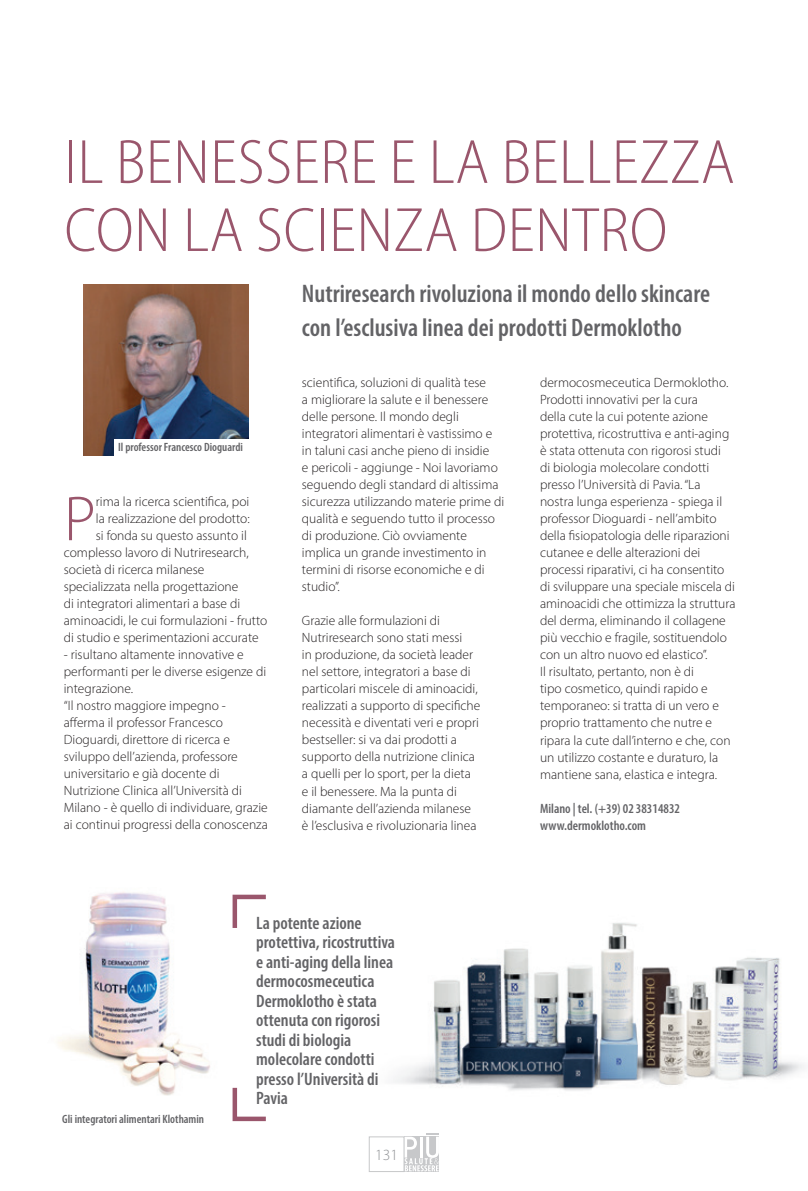
<style>
.page{position:relative;width:808px;height:1191px;background:#fff}
.page>*{position:absolute;margin:0;border:0;box-sizing:border-box;transform-origin:0 0}
.t1{font:300 63.9px "Myriad Pro";color:#9a566c}
.t2{font:300 semi-condensed 63px/68.1px "Myriad Pro";letter-spacing:.01em;color:#9a566c}
.t3{font:600 condensed 25.5px/34px "Myriad Pro";color:#636366}
.t4{font:600 condensed 18px/19.5px "Myriad Pro";color:#636366}
.t5{font:300 15.6px "Myriad Pro";color:#939598}
.t6{font:300 13.5px/17px "Myriad Pro";color:#231f20}
.t7{font:600 condensed 13.5px/17px "Myriad Pro";color:#636366}
.t8{font:600 condensed 12px "Myriad Pro";color:#636366}
</style>
<div class="page">
<img style="left:83px;top:285px;width:165px;height:171px">
<div style="left:114px;top:439px;width:134px;height:17px;background:#fff"></div>
<img style="left:393px;top:923px;width:411px;height:168px">
<img style="left:57px;top:892px;width:153px;height:204px">
<svg style="left:232px;top:1087px;width:34px;height:35px"></svg>
<svg style="left:232px;top:894px;width:34px;height:34px"></svg>
<svg style="left:404px;top:1133px;width:35px;height:38px"></svg>
<div style="left:369px;top:1136px;width:35px;height:35px;border:1px solid #c7c8ca"></div>
<p class="t2" style="left:64px;top:127px;width:672px">IL BENESSERE E LA BELLEZZA<br>CON LA SCIENZA DENTRO</p>
<p class="t3" style="left:302px;top:276px;width:410px">Nutriresearch rivoluziona il mondo dello skincare con l’esclusiva linea dei prodotti Dermoklotho</p>
<p class="t8" style="left:118px;top:440px;width:126px">Il professor Francesco Dioguardi</p>
<p class="t1" style="left:64px;top:480px;width:34px">P</p>
<p class="t6" style="left:96px;top:493px;width:155px">rima la ricerca scientifica, poi</p>
<p class="t6" style="left:96px;top:510px;width:155px">la realizzazione del prodotto:</p>
<p class="t6" style="left:96px;top:527px;width:152px">si fonda su questo assunto il</p>
<p class="t6" style="left:64px;top:544px;width:186px">complesso lavoro di Nutriresearch,</p>
<p class="t6" style="left:64px;top:561px;width:142px">società di ricerca milanese</p>
<p class="t6" style="left:64px;top:578px;width:176px">specializzata nella progettazione</p>
<p class="t6" style="left:64px;top:595px;width:178px">di integratori alimentari a base di</p>
<p class="t6" style="left:64px;top:612px;width:205px">aminoacidi, le cui formulazioni - frutto</p>
<p class="t6" style="left:64px;top:629px;width:196px">di studio e sperimentazioni accurate</p>
<p class="t6" style="left:64px;top:646px;width:206px">- risultano altamente innovative e performanti per le diverse esigenze di integrazione.<br>“Il nostro maggiore impegno - afferma il professor Francesco Dioguardi, direttore di ricerca e sviluppo dell’azienda, professore universitario e già docente di Nutrizione Clinica all’Università di Milano - è quello di individuare, grazie ai continui progressi della conoscenza</p>
<p class="t6" style="left:302px;top:374px;width:204px">scientifica, soluzioni di qualità tese<br>a migliorare la salute e il benessere delle persone. Il mondo degli integratori alimentari è vastissimo e in taluni casi anche pieno di insidie<br>e pericoli - aggiunge - Noi lavoriamo seguendo degli standard di altissima sicurezza utilizzando materie prime di qualità e seguendo tutto il processo di produzione. Ciò ovviamente implica un grande investimento in termini di risorse economiche e di studio”.</p>
<p class="t6" style="left:302px;top:612px;width:180px">Grazie alle formulazioni di Nutriresearch sono stati messi<br>in produzione, da società leader nel settore, integratori a base di particolari miscele di aminoacidi, realizzati a supporto di specifiche necessità e diventati veri e propri bestseller: si va dai prodotti a supporto della nutrizione clinica a quelli per lo sport, per la dieta e il benessere. Ma la punta di diamante dell’azienda milanese è l’esclusiva e rivoluzionaria linea</p>
<p class="t8" style="left:62px;top:1111px;width:143px">Gli integratori alimentari Klothamin</p>
<p class="t4" style="left:256px;top:912px;width:140px">La potente azione protettiva, ricostruttiva e anti-aging della linea dermocosmeceutica<br>Dermoklotho è stata ottenuta con rigorosi studi di biologia molecolare condotti presso l’Università di<br>Pavia</p>
<p class="t5" style="left:375px;top:1145px;width:24px">131</p>
<p class="t6" style="left:540px;top:374px;width:197px">dermocosmeceutica Dermoklotho.<br>Prodotti innovativi per la cura<br>della cute la cui potente azione protettiva, ricostruttiva e anti-aging è stata ottenuta con rigorosi studi<br>di biologia molecolare condotti presso l’Università di Pavia. “La nostra lunga esperienza - spiega il professor Dioguardi - nell’ambito della fisiopatologia delle riparazioni cutanee e delle alterazioni dei processi riparativi, ci ha consentito di sviluppare una speciale miscela di aminoacidi che ottimizza la struttura del derma, eliminando il collagene più vecchio e fragile, sostituendolo con un altro nuovo ed elastico”.<br>Il risultato, pertanto, non è di<br>tipo cosmetico, quindi rapido e temporaneo: si tratta di un vero e proprio trattamento che nutre e ripara la cute dall’interno e che, con un utilizzo costante e duraturo, la mantiene sana, elastica e integra.</p>
<p class="t7" style="left:540px;top:799px;width:141px">Milano | tel. (+39) 02 38314832 www.dermoklotho.com</p>
</div>
